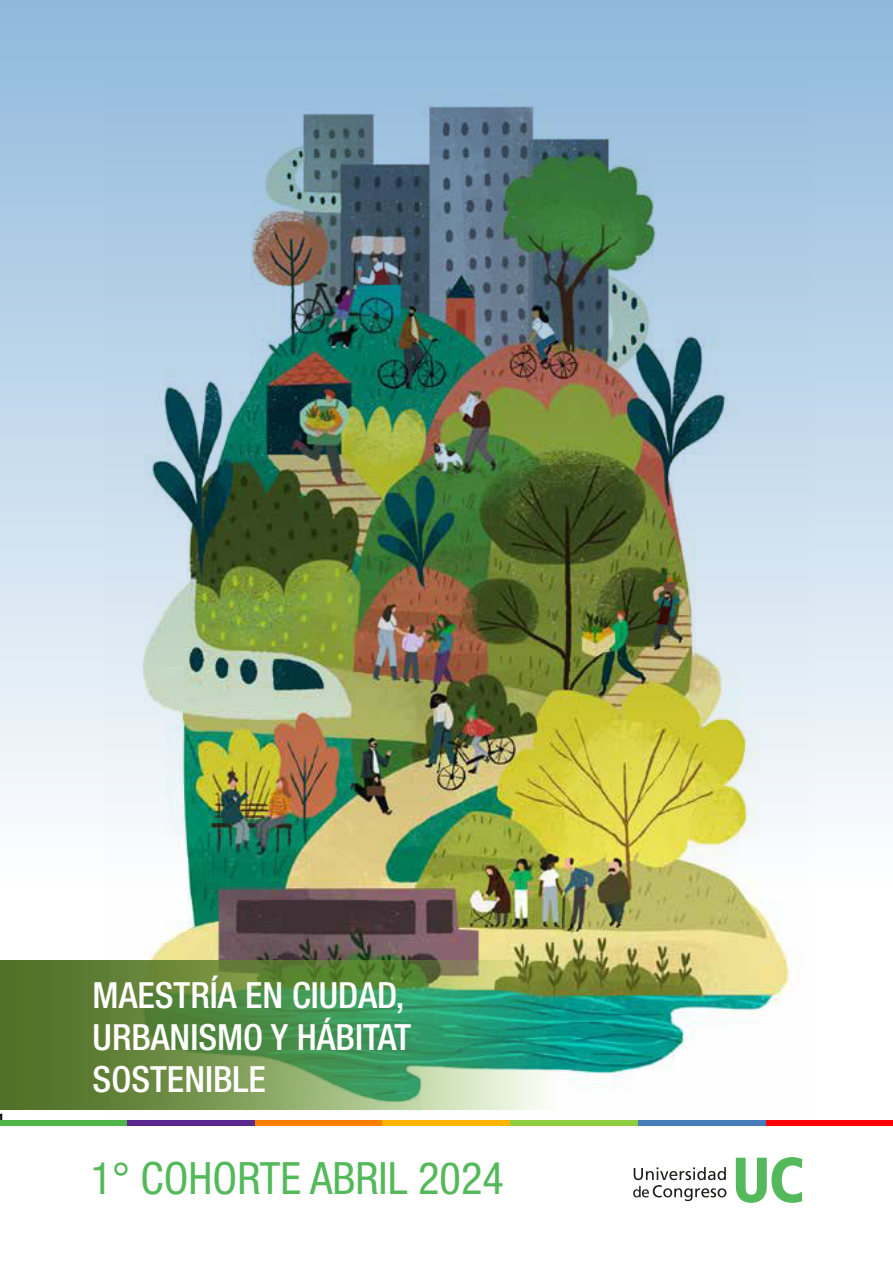
<style>
.page{position:relative;width:893px;height:1263px;background:#fff}
.page>*{position:absolute;margin:0;border:0;box-sizing:border-box;transform-origin:0 0}
.t1{font:condensed 44.55px "Helvetica Neue LT Std";color:#54b95a}
.t2{font:500 condensed 36.15px/42.3px "Helvetica Neue LT Std";color:#fff}
.t3{font:700 14.7px "Roboto Condensed";color:#000}
</style>
<div class="page">
<img style="left:105px;top:890px;width:707px;height:231px">
<img style="left:0;top:0;width:893px;height:890px">
<svg style="left:736px;top:1157px;width:66px;height:46px"></svg>
<svg style="left:633px;top:1167px;width:93px;height:34px"></svg>
<div style="left:127px;top:1121px;width:128px;height:5px;background:#5a278f"></div>
<div style="left:0;top:1121px;width:127px;height:5px;background:#50b549"></div>
<div style="left:255px;top:1121px;width:128px;height:5px;background:#ff8000"></div>
<div style="left:383px;top:1121px;width:127px;height:5px;background:#ffb500"></div>
<div style="left:510px;top:1121px;width:128px;height:5px;background:#8ecc40"></div>
<div style="left:638px;top:1121px;width:128px;height:5px;background:#457cb9"></div>
<div style="left:766px;top:1121px;width:127px;height:5px;background:#ff0007"></div>
<img style="left:0;top:960px;width:556px;height:149px">
<p class="t3" style="left:-2px;top:1109px;width:9px">1</p>
<p class="t2" style="left:93px;top:973px;width:320px">MAESTRÍA EN CIUDAD,<br>URBANISMO Y HÁBITAT<br>SOSTENIBLE</p>
<p class="t1" style="left:91px;top:1152px;width:415px">1° COHORTE ABRIL 2024</p>
</div>
